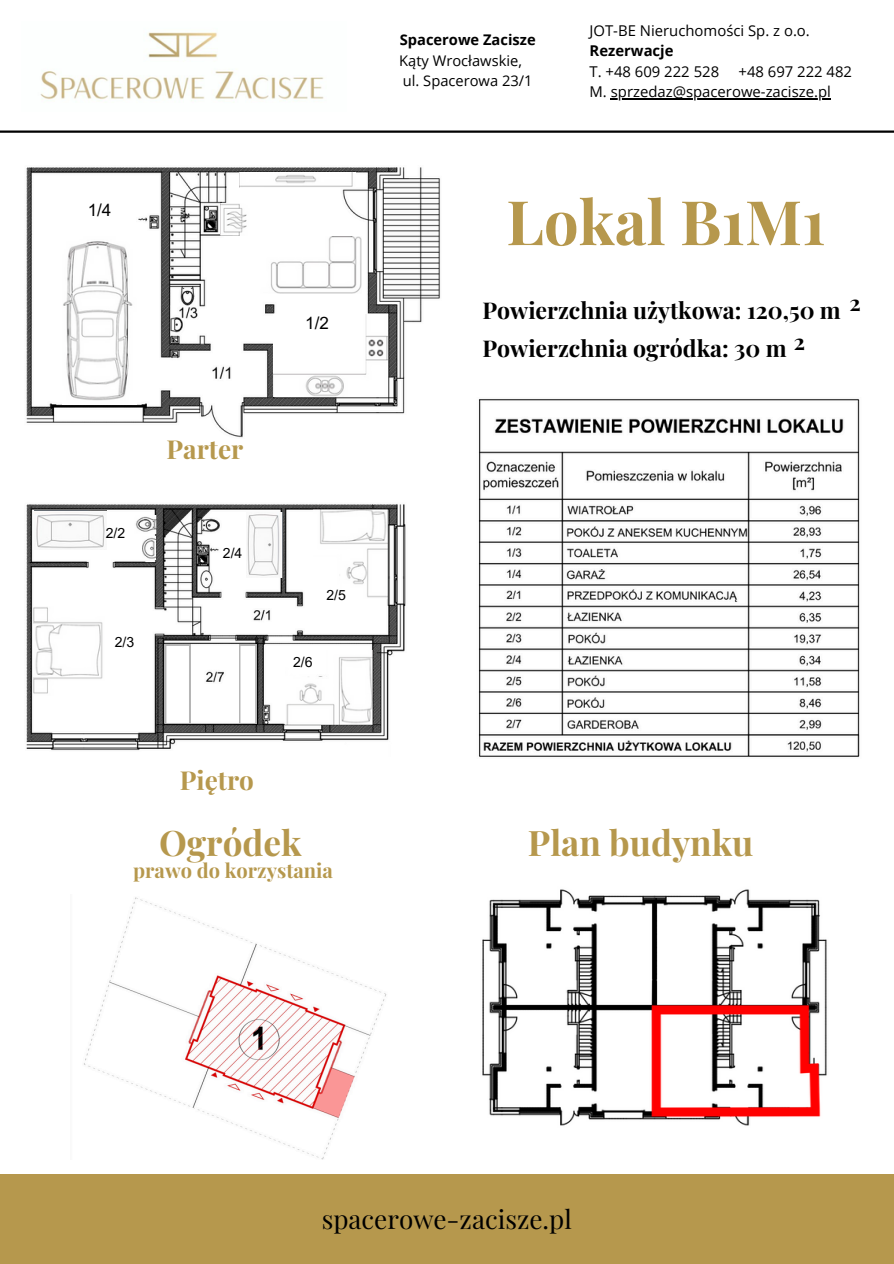
<style>
.page{position:relative;width:894px;height:1264px;background:#fff}
.page>*{position:absolute;margin:0;border:0;box-sizing:border-box;transform-origin:0 0}
.t1{font:700 61.5px "Playfair Display";color:#b6984d}
.t2{font:700 35.1px "Playfair Display";color:#b6984d}
.t3{font:26.1px "Playfair Display";color:#000}
.t4{font:700 26.1px "Playfair Display";color:#b6984d}
.t5{font:700 23.1px "Playfair Display";color:#000}
.t6{font:700 21.6px "Playfair Display";color:#000}
.t7{font:700 20.1px "Playfair Display";color:#b6984d}
.t8{font:17.1px "Arial MT Pro";color:#000}
.t9{font:14.85px "Open Sans";color:#000}
.t10{font:700 14.85px "Open Sans";color:#000}
.t11{font:14.7px "Open Sans";color:#000}
.t12{font:700 14.7px "Open Sans";color:#000}
.t13{font:14.1px "Arial MT Pro";color:#000}
</style>
<div class="page">
<img style="left:40px;top:32px;width:284px;height:68px">
<img style="left:26px;top:167px;width:414px;height:271px">
<img style="left:478px;top:399px;width:382px;height:358px">
<img style="left:26px;top:504px;width:380px;height:247px">
<img style="left:482px;top:889px;width:345px;height:237px">
<div style="left:0;top:1174px;width:893px;height:89px;background:#b6984d"></div>
<hr style="left:0;top:130px;width:893px;height:3px;background:#000">
<img style="left:62px;top:234px;width:75px;height:170px">
<img style="left:274px;top:314px;width:113px;height:82px">
<img style="left:255px;top:236px;width:106px;height:57px">
<img style="left:239px;top:172px;width:116px;height:15px">
<img style="left:220px;top:203px;width:30px;height:33px">
<img style="left:33px;top:606px;width:87px;height:89px">
<div style="left:239px;top:645px;width:17px;height:79px;background:#b5b5b5"></div>
<svg style="left:240px;top:646px;width:15px;height:77px"></svg>
<div style="left:165px;top:645px;width:25px;height:79px;background:#b5b5b5"></div>
<div style="left:166px;top:646px;width:23px;height:77px;background:#fff"></div>
<img style="left:34px;top:510px;width:72px;height:39px">
<img style="left:131px;top:515px;width:25px;height:18px">
<img style="left:143px;top:536px;width:12px;height:24px">
<img style="left:313px;top:509px;width:74px;height:89px">
<img style="left:285px;top:651px;width:87px;height:73px">
<div style="left:232px;top:537px;width:24px;height:22px;background:#fff"></div>
<img style="left:246px;top:512px;width:36px;height:65px">
<img style="left:84px;top:897px;width:303px;height:262px">
<hr style="left:610px;top:98px;width:220px;height:1px;background:#000">
<p class="t8" style="left:88px;top:204px;width:25px">1/4</p>
<p class="t8" style="left:305px;top:316px;width:25px">1/2</p>
<p class="t13" style="left:106px;top:527px;width:21px">2/2</p>
<p class="t13" style="left:115px;top:636px;width:21px">2/3</p>
<p class="t4" style="left:166px;top:431px;width:78px">Parter</p>
<p class="t13" style="left:223px;top:548px;width:21px">2/4</p>
<p class="t13" style="left:326px;top:590px;width:21px">2/5</p>
<p class="t13" style="left:293px;top:657px;width:21px">2/6</p>
<p class="t4" style="left:180px;top:761px;width:76px">Piętro</p>
<p class="t12" style="left:399px;top:30px;width:137px">Spacerowe Zacisze</p>
<p class="t11" style="left:399px;top:50px;width:124px">Kąty Wrocławskie,</p>
<p class="t11" style="left:403px;top:70px;width:131px">ul. Spacerowa 23/1</p>
<p class="t9" style="left:589px;top:20px;width:222px">JOT-BE Nieruchomości Sp. z o.o.</p>
<p class="t10" style="left:589px;top:40px;width:85px">Rezerwacje</p>
<p class="t9" style="left:589px;top:61px;width:131px">T. +48 609 222 528</p>
<p class="t9" style="left:738px;top:61px;width:115px">+48 697 222 482</p>
<p class="t9" style="left:589px;top:81px;width:243px">M. sprzedaz@spacerowe-zacisze.pl</p>
<p class="t1" style="left:506px;top:179px;width:321px">Lokal B1M1</p>
<p class="t5" style="left:482px;top:294px;width:360px">Powierzchnia użytkowa: 120,50 m</p>
<p class="t5" style="left:482px;top:332px;width:306px">Powierzchnia ogródka: 30 m</p>
<p class="t6" style="left:793px;top:327px;width:13px">2</p>
<p class="t6" style="left:849px;top:287px;width:13px">2</p>
<p class="t2" style="left:159px;top:817px;width:144px">Ogródek</p>
<p class="t2" style="left:527px;top:817px;width:227px">Plan budynku</p>
<h3 class="t7" style="left:133px;top:856px;width:201px">prawo do korzystania</h3>
<p class="t3" style="left:322px;top:1200px;width:251px">spacerowe-zacisze.pl</p>
</div>
